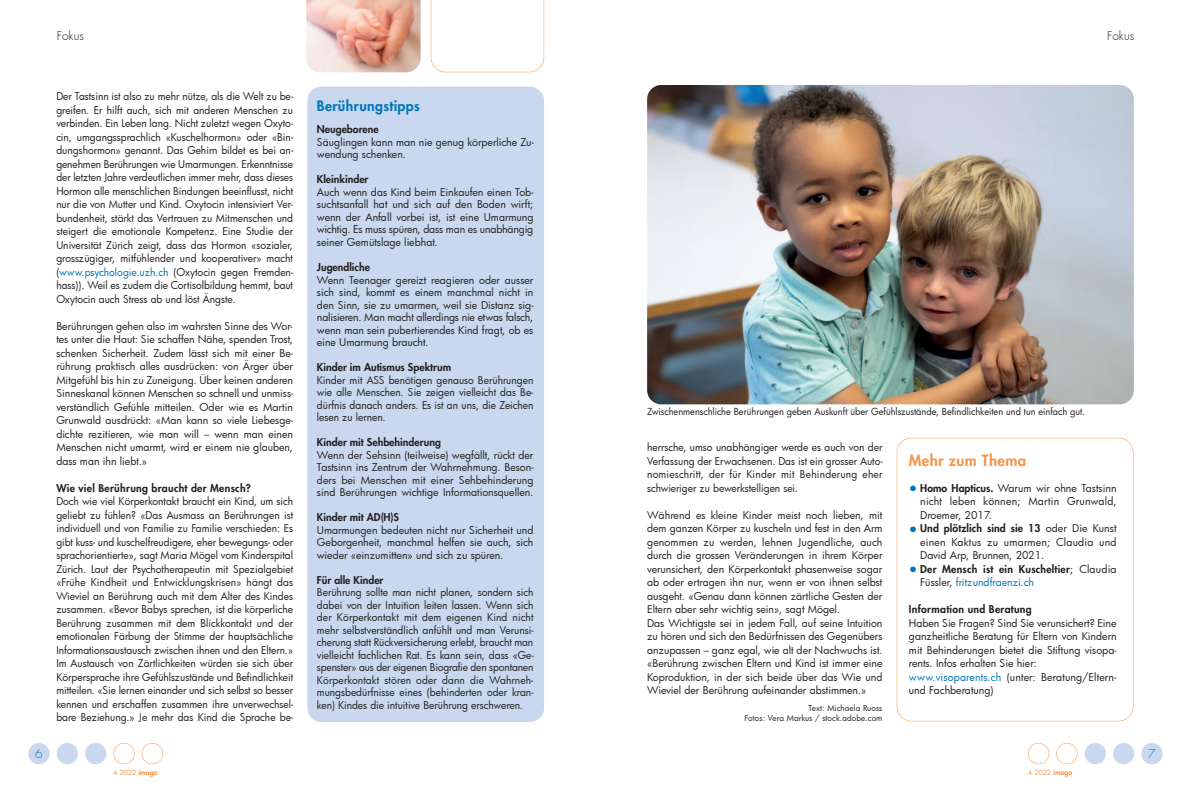
<style>
.page{position:relative;width:1191px;height:794px;background:#fff}
.page>*{position:absolute;margin:0;border:0;box-sizing:border-box;transform-origin:0 0}
.t1{font:800 15px "Futura";letter-spacing:.025em;color:#f79447}
.t2{font:800 14px "Futura";letter-spacing:.025em;color:#0076bc}
.t3{font:300 12px "Futura";color:#231f20}
.t4{font:300 12px "Futura";color:#0076bc}
.t5{font:10.5px/13.5px "Futura";color:#231f20;text-align:justify}
.t6{font:800 10.5px "Futura";color:#231f20}
.t7{font:800 10.5px/13.5px "Futura";letter-spacing:.02em;color:#231f20}
.t8{font:800 10.5px "Futura";letter-spacing:.025em;color:#231f20}
.t9{font:9.5px "Futura";color:#231f20}
.t10{font:8px "Futura";letter-spacing:.01em;color:#231f20}
.t11{font:7px "Futura";letter-spacing:-.035em;color:#f79447}
.s1{color:#0076bc}
.s2{font-weight:800}
.s3{font-weight:800;font-size:15px;color:#0076bc}
.s4{font-size:15px;color:#0076bc}
.s5{font-weight:400}
.s6{font-weight:400;color:#0076bc}
</style>
<div class="page">
<div style="left:1141px;top:743px;width:21px;height:21px;background:#c9d8ee;border-radius:50%"></div>
<div style="left:1113px;top:743px;width:21px;height:21px;background:#c9d8ee;border-radius:50%"></div>
<div style="left:1084px;top:743px;width:22px;height:21px;background:#c9d8ee;border-radius:50%"></div>
<div style="left:1056px;top:743px;width:21px;height:21px;border:1px solid #f79447;border-radius:50%"></div>
<div style="left:1028px;top:743px;width:21px;height:21px;border:1px solid #f79447;border-radius:50%"></div>
<div style="left:28px;top:743px;width:22px;height:21px;background:#c9d8ee;border-radius:50%"></div>
<div style="left:57px;top:743px;width:21px;height:21px;background:#c9d8ee;border-radius:50%"></div>
<div style="left:85px;top:743px;width:21px;height:21px;background:#c9d8ee;border-radius:50%"></div>
<div style="left:113px;top:743px;width:22px;height:21px;border:1px solid #f79447;border-radius:50%"></div>
<div style="left:142px;top:743px;width:21px;height:21px;border:1px solid #f79447;border-radius:50%"></div>
<img style="left:647px;top:85px;width:486px;height:319px;border-radius:14px">
<div style="left:307px;top:87px;width:237px;height:635px;background:#c9d8ee;border-radius:14px"></div>
<div style="left:896px;top:438px;width:237px;height:283px;border:1px solid #f79447;border-radius:15px"></div>
<img style="left:306px;top:0;width:114px;height:72px">
<svg style="left:431px;top:0;width:113px;height:72px"></svg>
<p class="t3" style="left:57px;top:30px;width:29px">Fokus</p>
<p class="t3" style="left:1107px;top:30px;width:29px">Fokus</p>
<p class="t4" style="left:35px;top:747px;width:9px">6</p>
<p class="t5" style="left:56px;top:89px;width:239px">Der Tastsinn ist also zu mehr nütze, als die Welt zu be&shy;greifen. Er hilft auch, sich mit anderen Menschen zu verbinden. Ein Leben lang. Nicht zuletzt wegen Oxyto&shy;cin, umgangssprachlich «Kuschelhormon» oder «Bin&shy;dungshormon» genannt. Das Gehirn bildet es bei an&shy;genehmen Berührungen wie Umarmungen. Erkenntnisse der letzten Jahre verdeutlichen immer mehr, dass dieses Hormon alle menschlichen Bindungen beeinflusst, nicht nur die von Mutter und Kind. Oxytocin intensiviert Ver&shy;bundenheit, stärkt das Vertrauen zu Mitmenschen und steigert die emotionale Kompetenz. Eine Studie der Universität Zürich zeigt, dass das Hormon «sozialer, grosszügiger, mitfühlender und kooperativer» macht (<span class="s1">www.psychologie.uzh.ch</span> (Oxytocin gegen Fremden&shy;hass)). Weil es zudem die Cortisolbildung hemmt, baut Oxytocin auch Stress ab und löst Ängste.</p>
<p class="t5" style="left:56px;top:319px;width:239px">Berührungen gehen also im wahrsten Sinne des Wor&shy;tes unter die Haut: Sie schaffen Nähe, spenden Trost, schenken Sicherheit. Zudem lässt sich mit einer Be&shy;rührung praktisch alles ausdrücken: von Ärger über Mitgefühl bis hin zu Zuneigung. Über keinen anderen Sinneskanal können Menschen so schnell und unmiss&shy;verständlich Gefühle mitteilen. Oder wie es Martin Grunwald ausdrückt: «Man kann so viele Liebesge&shy;dichte rezitieren, wie man will – wenn man einen Menschen nicht umarmt, wird er einem nie glauben, dass man ihn liebt.»</p>
<p class="t8" style="left:56px;top:483px;width:196px">Wie viel Berührung braucht der Mensch?</p>
<p class="t5" style="left:56px;top:494px;width:238px">Doch wie viel Körperkontakt braucht ein Kind, um sich geliebt zu fühlen? «Das Ausmass an Berührungen ist individuell und von Familie zu Familie verschieden: Es gibt kuss- und kuschelfreudigere, eher bewegungs- oder sprachorientierte», sagt Maria Mögel vom Kinderspital Zürich. Laut der Psychotherapeutin mit Spezialgebiet «Frühe Kindheit und Entwicklungskrisen» hängt das Wieviel an Berührung auch mit dem Alter des Kindes zusammen. «Bevor Babys sprechen, ist die körperliche Berührung zusammen mit dem Blickkontakt und der emotionalen Färbung der Stimme der hauptsächliche Informationsaustausch zwischen ihnen und den Eltern.» Im Austausch von Zärtlichkeiten würden sie sich über Körpersprache ihre Gefühlszustände und Befindlichkeit mitteilen. «Sie lernen einander und sich selbst so besser kennen und erschaffen zusammen ihre unverwechsel&shy;bare Beziehung.» Je mehr das Kind die Sprache be-</p>
<p class="t11" style="left:113px;top:768px;width:46px">4 2022 <span class="s2">imago</span></p>
<p class="t2" style="left:317px;top:99px;width:104px">Berührungstipps</p>
<p class="t6" style="left:317px;top:125px;width:63px">Neugeborene</p>
<p class="t5" style="left:317px;top:136px;width:218px;line-height:12.5px">Säuglingen kann man nie genug körperliche Zu&shy;wendung schenken.</p>
<p class="t6" style="left:317px;top:175px;width:53px">Kleinkinder</p>
<p class="t5" style="left:317px;top:186px;width:218px;line-height:12.5px">Auch wenn das Kind beim Einkaufen einen Tob&shy;suchtsanfall hat und sich auf den Boden wirft; wenn der Anfall vorbei ist, ist eine Umarmung wichtig. Es muss spüren, dass man es unabhängig seiner Gemütslage liebhat.</p>
<p class="t6" style="left:317px;top:262px;width:54px">Jugendliche</p>
<p class="t5" style="left:317px;top:273px;width:218px;line-height:12.5px">Wenn Teenager gereizt reagieren oder ausser sich sind, kommt es einem manchmal nicht in den Sinn, sie zu umarmen, weil sie Distanz sig&shy;nalisieren. Man macht allerdings nie etwas falsch, wenn man sein pubertierendes Kind fragt, ob es eine Umarmung braucht.</p>
<p class="t6" style="left:317px;top:362px;width:136px">Kinder im Autismus Spektrum</p>
<p class="t5" style="left:317px;top:373px;width:218px;line-height:12.5px">Kinder mit ASS benötigen genauso Berührungen wie alle Menschen. Sie zeigen vielleicht das Be&shy;dürfnis danach anders. Es ist an uns, die Zeichen lesen zu lernen.</p>
<p class="t6" style="left:317px;top:437px;width:125px">Kinder mit Sehbehinderung</p>
<p class="t5" style="left:317px;top:448px;width:218px;line-height:12.5px">Wenn der Sehsinn (teilweise) wegfällt, rückt der Tastsinn ins Zentrum der Wahrnehmung. Beson&shy;ders bei Menschen mit einer Sehbehinderung sind Berührungen wichtige Informationsquellen.</p>
<p class="t6" style="left:317px;top:512px;width:84px">Kinder mit AD(H)S</p>
<p class="t5" style="left:317px;top:523px;width:218px;line-height:12.5px">Umarmungen bedeuten nicht nur Sicherheit und Geborgenheit, manchmal helfen sie auch, sich wieder «einzumitten» und sich zu spüren.</p>
<p class="t6" style="left:317px;top:575px;width:68px">Für alle Kinder</p>
<p class="t5" style="left:317px;top:586px;width:218px;line-height:12.5px">Berührung sollte man nicht planen, sondern sich dabei von der Intuition leiten lassen. Wenn sich der Körperkontakt mit dem eigenen Kind nicht mehr selbstverständlich anfühlt und man Verunsi&shy;cherung statt Rückversicherung erlebt, braucht man vielleicht fachlichen Rat. Es kann sein, dass «Ge&shy;spenster» aus der eigenen Biografie den spontanen Körperkontakt stören oder dann die Wahrneh&shy;mungsbedürfnisse eines (behinderten oder kran&shy;ken) Kindes die intuitive Berührung erschweren.</p>
<p class="t9" style="left:647px;top:405px;width:439px">Zwischenmenschliche Berührungen geben Auskunft über Gefühlszustände, Befindlichkeiten und tun einfach gut.</p>
<p class="t5" style="left:647px;top:440px;width:237px">herrsche, umso unabhängiger werde es auch von der Verfassung der Erwachsenen. Das ist ein grosser Auto&shy;nomieschritt, der für Kinder mit Behinderung eher schwieriger zu bewerkstelligen sei.</p>
<p class="t5" style="left:647px;top:508px;width:237px">Während es kleine Kinder meist noch lieben, mit dem ganzen Körper zu kuscheln und fest in den Arm genommen zu werden, lehnen Jugendliche, auch durch die grossen Veränderungen in ihrem Körper verunsichert, den Körperkontakt phasenweise sogar ab oder ertragen ihn nur, wenn er von ihnen selbst ausgeht. «Genau dann können zärtliche Gesten der Eltern aber sehr wichtig sein», sagt Mögel.</p>
<p class="t5" style="left:647px;top:616px;width:237px">Das Wichtigste sei in jedem Fall, auf seine Intuition zu hören und sich den Bedürfnissen des Gegenübers anzupassen – ganz egal, wie alt der Nachwuchs ist. «Berührung zwischen Eltern und Kind ist immer eine Koproduktion, in der sich beide über das Wie und Wieviel der Berührung aufeinander abstimmen.»</p>
<p class="t10" style="left:808px;top:703px;width:75px">Text: Michaela Ruoss</p>
<p class="t10" style="left:744px;top:713px;width:139px">Fotos: Vera Markus / stock.adobe.com</p>
<p class="t1" style="left:909px;top:454px;width:119px">Mehr zum Thema</p>
<p class="t5" style="left:920px;top:481px;width:198px;text-indent:-11px"><span class="s3">•</span> <span class="s2">Homo Hapticus.</span> Warum wir ohne Tastsinn nicht leben können; Martin Grunwald, Droemer, 2017.</p>
<p class="t5" style="left:920px;top:521px;width:198px;text-indent:-11px"><span class="s3">•</span> <span class="s2">Und plötzlich sind sie 13</span> oder Die Kunst einen Kaktus zu umarmen; Claudia und David Arp, Brunnen, 2021.</p>
<p class="t7" style="left:920px;top:563px;width:198px;text-indent:-11px"><span class="s4">•</span> Der Mensch ist ein Kuscheltier<span class="s5">; Claudia<br>Füssler,</span> <span class="s6">fritzundfraenzi.ch</span></p>
<p class="t8" style="left:909px;top:604px;width:124px">Information und Beratung</p>
<p class="t5" style="left:909px;top:616px;width:209px">Haben Sie Fragen? Sind Sie verunsichert? Eine ganzheitliche Beratung für Eltern von Kindern mit Behinderungen bietet die Stiftung visopa&shy;rents. Infos erhalten Sie hier:</p>
<p class="t5" style="left:909px;top:670px;width:209px"><span class="s1">www.visoparents.ch</span> (unter: Beratung/Eltern&shy;und Fachberatung)</p>
<p class="t11" style="left:1028px;top:768px;width:46px">4 2022 <span class="s2">imago</span></p>
<p class="t4" style="left:1148px;top:747px;width:9px">7</p>
</div>
